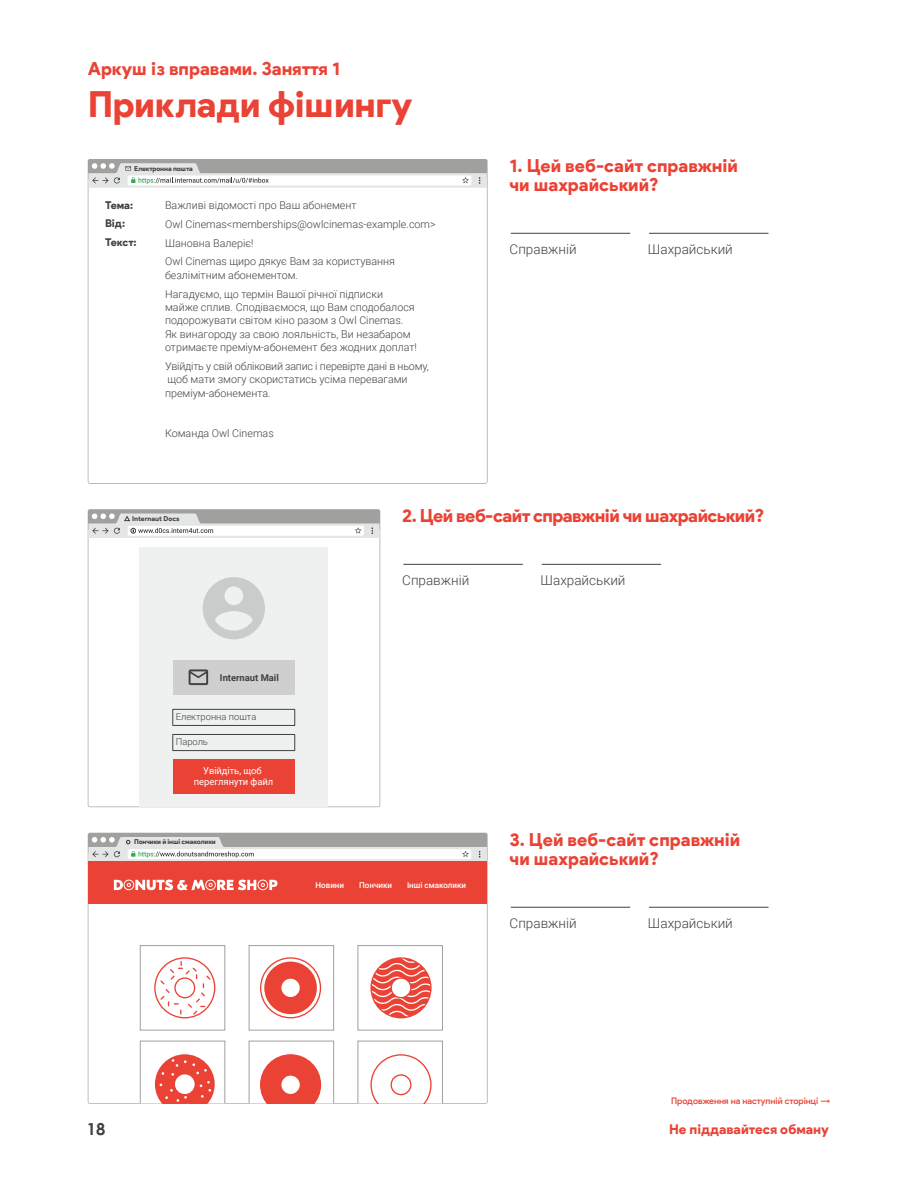
<style>
.page{position:relative;width:918px;height:1188px;background:#fff}
.page>*{position:absolute;margin:0;border:0;box-sizing:border-box;transform-origin:0 0}
.t1{font:900 36px "Product Sans";letter-spacing:-.01em;color:#ea4335}
.t2{font:900 18px/19.5px "Product Sans";color:#ea4335}
.t3{font:900 18px "Product Sans";letter-spacing:-.03em;color:#ea4335}
.t4{font:700 16.5px "Century Gothic";color:#414141}
.t5{font:300 13.5px "Roboto";color:#414141}
.t6{font:900 13.5px "Product Sans";color:#ea4335}
.t7{font:300 10.8px/13.4px "Roboto";color:#414141}
.t8{font:900 10.8px/18.8px "Product Sans";color:#414141}
.t9{font:9.45px/10.8px "Roboto";letter-spacing:-.005em;color:#fff;text-align:center}
.t10{font:300 9.45px "Roboto";color:#414141}
.t11{font:700 9.45px "Roboto";color:#414141}
.t12{font:500 9px "Product Sans";color:#ea4335}
.t13{font:500 8.1px "Roboto";color:#fff}
.t14{font:900 6.75px "Product Sans";letter-spacing:-.02em;color:#414141}
.t15{font:900 6.75px "Product Sans";color:#414141}
</style>
<div class="page">
<svg style="left:88px;top:163px;width:399px;height:25px"></svg>
<div style="left:140px;top:1041px;width:85px;height:62px;background:#fff;border:1px solid #a0a09f"></div>
<div style="left:249px;top:1041px;width:85px;height:62px;background:#fff;border:1px solid #a0a09f"></div>
<div style="left:358px;top:1041px;width:85px;height:62px;background:#fff;border:1px solid #a0a09f"></div>
<svg style="left:88px;top:837px;width:399px;height:24px"></svg>
<div style="left:88px;top:861px;width:399px;height:43px;background:#ea4335"></div>
<svg style="left:114px;top:880px;width:163px;height:10px"></svg>
<div style="left:140px;top:945px;width:85px;height:85px;border:1px solid #a0a09f"></div>
<div style="left:249px;top:945px;width:85px;height:85px;border:1px solid #a0a09f"></div>
<div style="left:358px;top:945px;width:85px;height:85px;border:1px solid #a0a09f"></div>
<div style="left:260px;top:957px;width:61px;height:61px;border:1px solid #ea4335;border-radius:50%"></div>
<div style="left:264px;top:962px;width:53px;height:52px;background:#ea4335;border-radius:50%"></div>
<div style="left:281px;top:978px;width:19px;height:20px;background:#fff;border-radius:50%"></div>
<div style="left:280px;top:977px;width:21px;height:21px;border:1px solid #ea4335;border-radius:50%"></div>
<div style="left:154px;top:957px;width:61px;height:61px;border:1px solid #ea4335;border-radius:50%"></div>
<svg style="left:159px;top:960px;width:53px;height:56px"></svg>
<svg style="left:371px;top:959px;width:60px;height:59px"></svg>
<div style="left:370px;top:957px;width:62px;height:61px;border:1px solid #ea4335;border-radius:50%"></div>
<div style="left:391px;top:978px;width:20px;height:20px;background:#fff;border-radius:50%"></div>
<div style="left:391px;top:977px;width:21px;height:21px;border:1px solid #ea4335;border-radius:50%"></div>
<svg style="left:155px;top:1054px;width:60px;height:49px"></svg>
<svg style="left:260px;top:1054px;width:61px;height:49px"></svg>
<div style="left:281px;top:1075px;width:19px;height:20px;background:#fff;border-radius:50%"></div>
<div style="left:280px;top:1074px;width:21px;height:21px;border:1px solid #ea4335;border-radius:50%"></div>
<svg style="left:370px;top:1054px;width:62px;height:49px"></svg>
<div style="left:391px;top:1074px;width:21px;height:21px;border:1px solid #ea4335;border-radius:50%"></div>
<svg style="left:88px;top:514px;width:292px;height:24px"></svg>
<div style="left:139px;top:547px;width:189px;height:260px;background:#eff1f1"></div>
<div style="left:173px;top:660px;width:122px;height:35px;background:#cecfce"></div>
<div style="left:172px;top:734px;width:123px;height:17px;border:1px solid #414141"></div>
<div style="left:172px;top:709px;width:123px;height:17px;border:1px solid #414141"></div>
<svg style="left:189px;top:669px;width:19px;height:16px"></svg>
<div style="left:173px;top:759px;width:122px;height:35px;background:#ea4335"></div>
<svg style="left:203px;top:577px;width:62px;height:62px"></svg>
<hr style="left:511px;top:233px;width:119px;height:1px;background:#414141">
<hr style="left:649px;top:233px;width:120px;height:1px;background:#414141">
<hr style="left:403px;top:564px;width:120px;height:1px;background:#414141">
<hr style="left:542px;top:564px;width:119px;height:1px;background:#414141">
<hr style="left:511px;top:907px;width:119px;height:1px;background:#414141">
<hr style="left:649px;top:907px;width:120px;height:1px;background:#414141">
<p class="t2" style="left:88px;top:59px;width:254px">Аркуш із вправами. Заняття 1</p>
<p class="t1" style="left:88px;top:82px;width:326px">Приклади фішингу</p>
<p class="t14" style="left:134px;top:164px;width:60px">Електронна пошта</p>
<p class="t8" style="left:105px;top:196px;width:33px">Тема:<br>Від:<br>Текст:</p>
<p class="t7" style="left:165px;top:195px;width:272px;line-height:18.8px">Важливі відомості про Ваш абонемент<br>Owl Cinemas&lt;memberships@owlcinemas-example.com&gt; Шановна Валеріє!<br>Owl Cinemas щиро дякує Вам за користування</p>
<p class="t7" style="left:165px;top:265px;width:220px;line-height:18.8px">безлімітним абонементом.<br>Нагадуємо, що термін Вашої річної підписки</p>
<p class="t7" style="left:165px;top:300px;width:253px">майже сплив. Сподіваємося, що Вам сподобалося подорожувати світом кіно разом з Owl Cinemas.<br>Як винагороду за свою лояльність, Ви незабаром отримаєте преміум-абонемент без жодних доплат!</p>
<p class="t7" style="left:165px;top:359px;width:265px">Увійдіть у свій обліковий запис і перевірте дані в ньому, щоб мати змогу скористатись усіма перевагами преміум-абонемента.</p>
<p class="t7" style="left:165px;top:426px;width:110px">Команда Owl Cinemas</p>
<p class="t2" style="left:510px;top:156px;width:230px">1. Цей веб-сайт справжній чи шахрайський?</p>
<p class="t5" style="left:510px;top:240px;width:69px">Справжній</p>
<p class="t5" style="left:648px;top:240px;width:86px">Шахрайський</p>
<p class="t15" style="left:132px;top:514px;width:49px">Internaut Docs</p>
<p class="t11" style="left:220px;top:671px;width:60px">Internaut Mail</p>
<p class="t10" style="left:176px;top:710px;width:82px">Електронна пошта</p>
<p class="t10" style="left:176px;top:735px;width:34px">Пароль</p>
<p class="t9" style="left:194px;top:765px;width:81px">Увійдіть, щоб переглянути файл</p>
<p class="t14" style="left:134px;top:838px;width:83px">Пончики й інші смаколики</p>
<p class="t3" style="left:402px;top:505px;width:364px">2. Цей веб-сайт справжній чи шахрайський?</p>
<p class="t5" style="left:402px;top:571px;width:69px">Справжній</p>
<p class="t5" style="left:541px;top:571px;width:86px">Шахрайський</p>
<p class="t13" style="left:315px;top:879px;width:30px">Новини</p>
<p class="t13" style="left:359px;top:879px;width:35px">Пончики</p>
<p class="t13" style="left:407px;top:879px;width:61px">Інші смаколики</p>
<p class="t2" style="left:510px;top:830px;width:232px">3. Цей веб-сайт справжній чи шахрайський?</p>
<p class="t5" style="left:510px;top:914px;width:69px">Справжній</p>
<p class="t5" style="left:648px;top:914px;width:86px">Шахрайський</p>
<h3 class="t4" style="left:87px;top:1116px;width:20px">18</h3>
<p class="t12" style="left:671px;top:1095px;width:161px">Продовження на наступній сторінці →</p>
<p class="t6" style="left:669px;top:1121px;width:162px">Не піддавайтеся обману</p>
</div>
